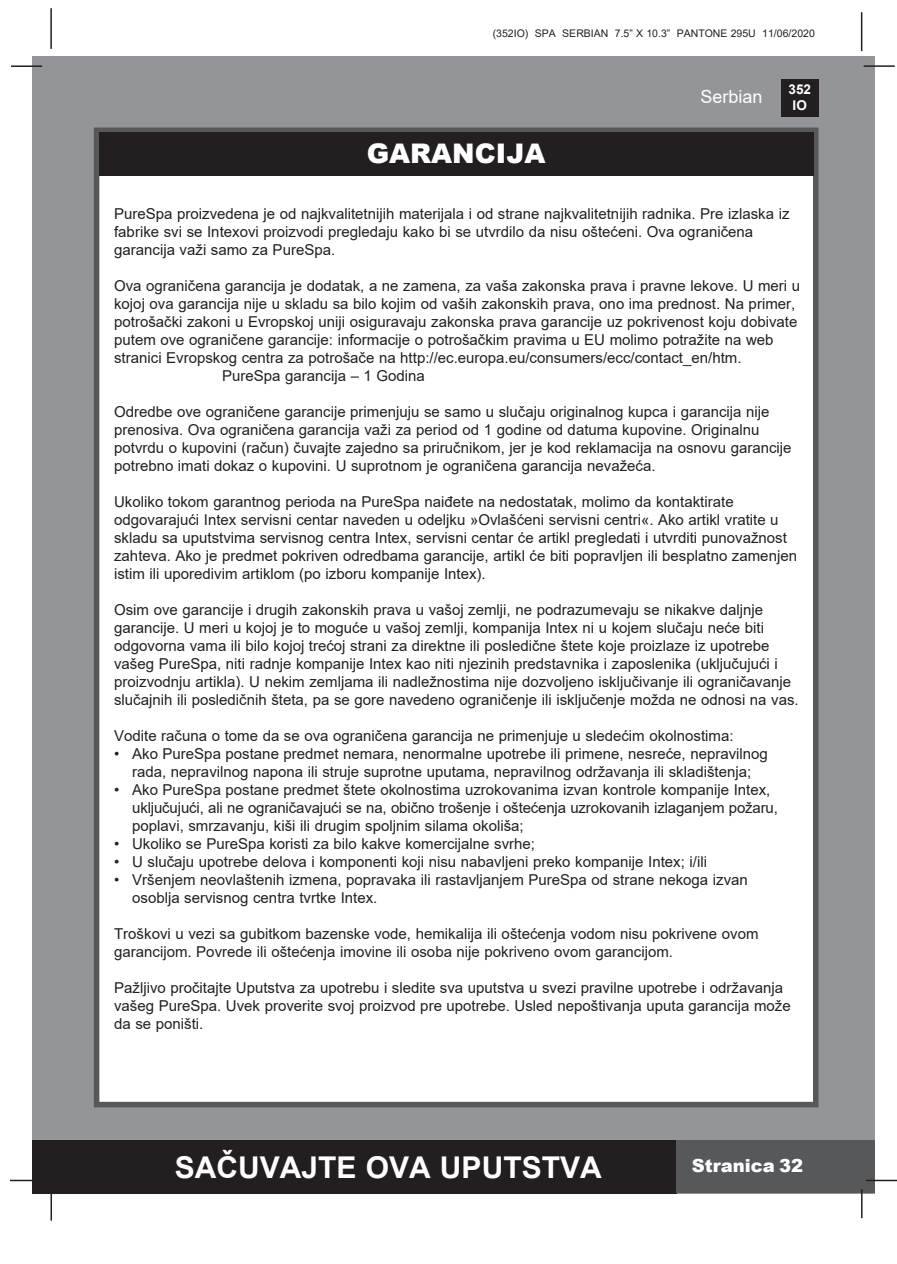
<style>
.page{position:relative;width:897px;height:1264px;background:#fff}
.page>*{position:absolute;margin:0;border:0;box-sizing:border-box;transform-origin:0 0}
.t1{font:700 30px "Arial";color:#fff}
.t2{font:900 27px "Arial";color:#fff}
.t3{font:900 18px "Arial";color:#fff}
.t4{font:18px "Arial";color:#fff}
.t5{font:15px/18px "Arial";color:#231f20}
.t6{font:700 13.5px/16.2px "Arial";color:#fff;text-align:center}
.t7{font:10.5px "Arial";color:#231f20}
</style>
<div class="page">
<div style="left:33px;top:56px;width:842px;height:1137px;background:#939598"></div>
<div style="left:780px;top:79px;width:38px;height:38px;background:#231f20"></div>
<hr style="left:863px;top:65px;width:31px;height:2px;background:#231f20">
<hr style="left:50px;top:8px;width:2px;height:41px;background:#231f20">
<hr style="left:860px;top:12px;width:2px;height:39px;background:#231f20">
<div style="left:33px;top:1140px;width:644px;height:53px;background:#231f20"></div>
<div style="left:676px;top:1140px;width:199px;height:53px;background:#57585a"></div>
<hr style="left:865px;top:1179px;width:31px;height:2px;background:#231f20">
<hr style="left:860px;top:1189px;width:2px;height:29px;background:#231f20">
<hr style="left:50px;top:1190px;width:2px;height:30px;background:#231f20">
<hr style="left:10px;top:1179px;width:31px;height:2px;background:#231f20">
<hr style="left:11px;top:65px;width:31px;height:2px;background:#231f20">
<div style="left:94px;top:128px;width:724px;height:979px;background:#fff;border:6px solid #57585a"></div>
<div style="left:99px;top:132px;width:714px;height:44px;background:#231f20"></div>
<p class="t7" style="left:492px;top:26px;width:323px">(352IO) SPA SERBIAN 7.5” X 10.3” PANTONE 295U 11/06/2020</p>
<p class="t2" style="left:367px;top:134px;width:180px">GARANCIJA</p>
<p class="t4" style="left:700px;top:84px;width:64px">Serbian</p>
<p class="t6" style="left:788px;top:81px;width:24px">352<br>IO</p>
<p class="t5" style="left:114px;top:204px;width:676px">PureSpa proizvedena je od najkvalitetnijih materijala i od strane najkvalitetnijih radnika. Pre izlaska iz fabrike svi se Intexovi proizvodi pregledaju kako bi se utvrdilo da nisu oštećeni. Ova ograničena</p>
<p class="t5" style="left:114px;top:240px;width:222px">garancija važi samo za PureSpa.</p>
<p class="t5" style="left:114px;top:276px;width:687px">Ova ograničena garancija je dodatak, a ne zamena, za vaša zakonska prava i pravne lekove. U meri u kojoj ova garancija nije u skladu sa bilo kojim od vaših zakonskih prava, ono ima prednost. Na primer, potrošački zakoni u Evropskoj uniji osiguravaju zakonska prava garancije uz pokrivenost koju dobivate putem ove ograničene garancije: informacije o potrošačkim pravima u EU molimo potražite na web stranici Evropskog centra za potrošače na http://ec.europa.eu/consumers/ecc/contact_en/htm.</p>
<p class="t5" style="left:222px;top:366px;width:204px">PureSpa garancija – 1 Godina</p>
<p class="t5" style="left:114px;top:402px;width:656px">Odredbe ove ograničene garancije primenjuju se samo u slučaju originalnog kupca i garancija nije prenosiva. Ova ograničena garancija važi za period od 1 godine od datuma kupovine. Originalnu</p>
<p class="t5" style="left:114px;top:438px;width:678px">potvrdu o kupovini (račun) čuvajte zajedno sa priručnikom, jer je kod reklamacija na osnovu garancije potrebno imati dokaz o kupovini. U suprotnom je ograničena garancija nevažeća.</p>
<p class="t5" style="left:114px;top:492px;width:684px">Ukoliko tokom garantnog perioda na PureSpa naiđete na nedostatak, molimo da kontaktirate odgovarajući Intex servisni centar naveden u odeljku »Ovlašćeni servisni centri«. Ako artikl vratite u skladu sa uputstvima servisnog centra Intex, servisni centar će artikl pregledati i utvrditi punovažnost zahteva. Ako je predmet pokriven odredbama garancije, artikl će biti popravljen ili besplatno zamenjen istim ili uporedivim artiklom (po izboru kompanije Intex).</p>
<p class="t5" style="left:114px;top:600px;width:686px">Osim ove garancije i drugih zakonskih prava u vašoj zemlji, ne podrazumevaju se nikakve daljnje garancije. U meri u kojoj je to moguće u vašoj zemlji, kompanija Intex ni u kojem slučaju neće biti odgovorna vama ili bilo kojoj trećoj strani za direktne ili posledične štete koje proizlaze iz upotrebe vašeg PureSpa, niti radnje kompanije Intex kao niti njezinih predstavnika i zaposlenika (uključujući i proizvodnju artikla). U nekim zemljama ili nadležnostima nije dozvoljeno isključivanje ili ograničavanje slučajnih ili posledičnih šteta, pa se gore navedeno ograničenje ili isključenje možda ne odnosi na vas.</p>
<p class="t5" style="left:114px;top:726px;width:621px">Vodite računa o tome da se ova ograničena garancija ne primenjuje u sledećim okolnostima:</p>
<p class="t5" style="left:114px;top:744px;width:655px;text-align:center">• Ako PureSpa postane predmet nemara, nenormalne upotrebe ili primene, nesreće, nepravilnog rada, nepravilnog napona ili struje suprotne uputama, nepravilnog održavanja ili skladištenja;</p>
<p class="t5" style="left:132px;top:780px;width:647px;text-indent:-18px">• Ako PureSpa postane predmet štete okolnostima uzrokovanima izvan kontrole kompanije Intex, uključujući, ali ne ograničavajući se na, obično trošenje i oštećenja uzrokovanih izlaganjem požaru, poplavi, smrzavanju, kiši ili drugim spoljnim silama okoliša;</p>
<p class="t5" style="left:114px;top:834px;width:422px">• Ukoliko se PureSpa koristi za bilo kakve komercijalne svrhe;</p>
<p class="t5" style="left:114px;top:852px;width:594px">• U slučaju upotrebe delova i komponenti koji nisu nabavljeni preko kompanije Intex; i/ili</p>
<p class="t5" style="left:114px;top:870px;width:635px">• Vršenjem neovlaštenih izmena, popravaka ili rastavljanjem PureSpa od strane nekoga izvan</p>
<p class="t5" style="left:132px;top:888px;width:247px">osoblja servisnog centra tvrtke Intex.</p>
<p class="t5" style="left:114px;top:924px;width:646px">Troškovi u vezi sa gubitkom bazenske vode, hemikalija ili oštećenja vodom nisu pokrivene ovom garancijom. Povrede ili oštećenja imovine ili osoba nije pokriveno ovom garancijom.</p>
<p class="t5" style="left:114px;top:978px;width:678px">Pažljivo pročitajte Uputstva za upotrebu i sledite sva uputstva u svezi pravilne upotrebe i održavanja vašeg PureSpa. Uvek proverite svoj proizvod pre upotrebe. Usled nepoštivanja uputa garancija može da se poništi.</p>
<h1 class="t1" style="left:175px;top:1146px;width:428px">SAČUVAJTE OVA UPUTSTVA</h1>
<p class="t3" style="left:691px;top:1152px;width:113px">Stranica 32</p>
</div>
